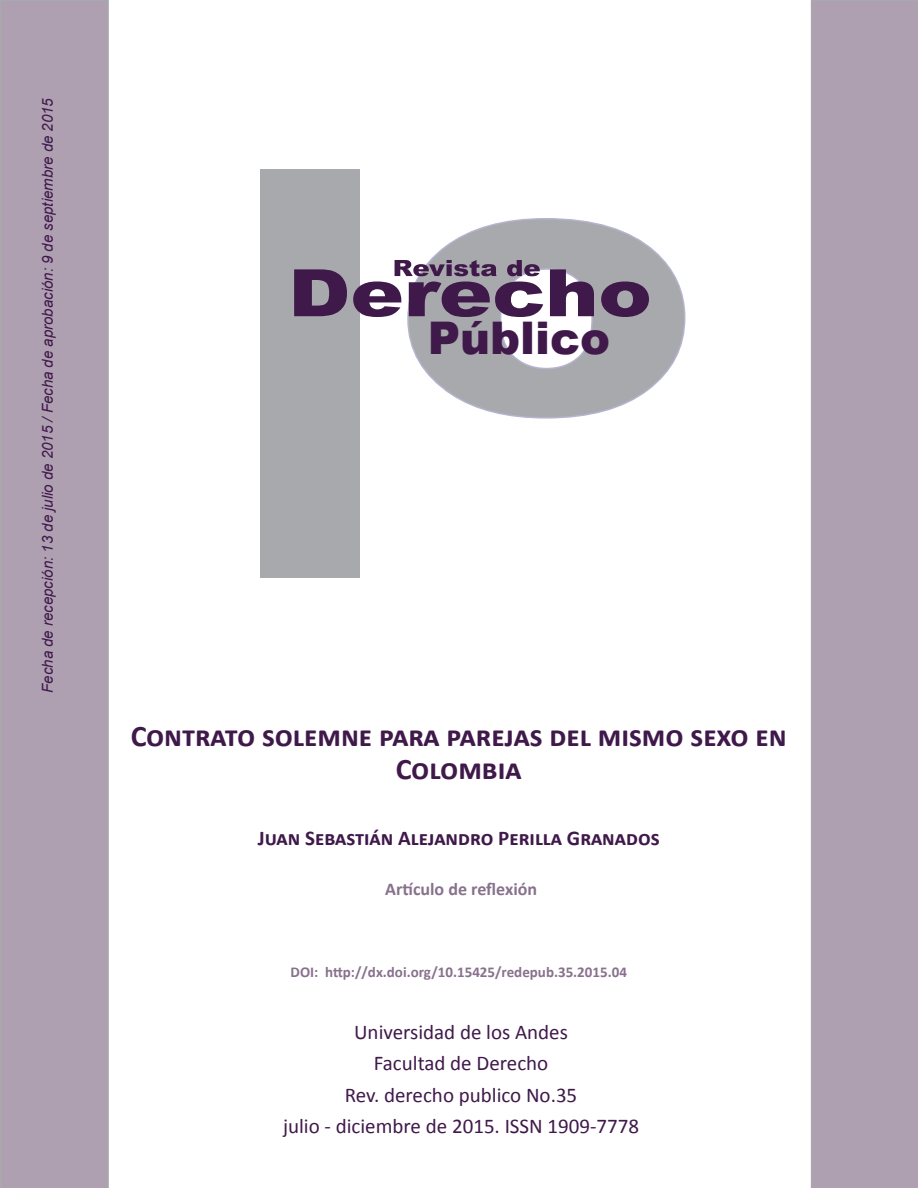
<style>
.page{position:relative;width:918px;height:1188px;background:#fff}
.page>*{position:absolute;margin:0;border:0;box-sizing:border-box;transform-origin:0 0}
.PIE_FINAL{font:900 45px "Arial";color:#40194b}
.T0{font:700 30px/33px "Calibri";color:#40194b;text-align:center}
.AUTOR{font:21px "Calibri";color:#40194b}
.AUTOR-2{font:700 21px "Calibri";color:#40194b}
.AUTOR-3{font:700 18px "Calibri";color:#88718c}
.PIE_FINAL-2{font:italic 15px "Arial";color:#40194b}
.AUTOR-4{font:700 15px "Calibri";color:#88718c}
</style>
<div class="page">
<div style="left:260px;top:169px;width:100px;height:408px;background:#a8a9ad"></div>
<svg style="left:407px;top:218px;width:279px;height:201px"></svg>
<svg style="left:294px;top:260px;width:355px;height:57px"></svg>
<div style="left:0;top:0;width:109px;height:1188px;background:#ae9fb1"></div>
<div style="left:811px;top:0;width:107px;height:1188px;background:#ae9fb1"></div>
<p class="PIE_FINAL-2" style="left:38px;top:693px;width:596px;rotate:-90deg">Fecha de recepción: 13 de julio de 2015 / Fecha de aprobación: 9 de septiembre de 2015</p>
<p class="PIE_FINAL" style="left:428px;top:305px;width:184px">Público</p>
<p class="T0" style="left:131px;top:720px;width:658px">Contrato solemne para parejas del mismo sexo en<br>Colombia</p>
<p class="AUTOR-2" style="left:258px;top:825px;width:403px">Juan Sebastián Alejandro Perilla Granados</p>
<p class="AUTOR-3" style="left:385px;top:877px;width:153px">Artículo de reflexión</p>
<p class="AUTOR-4" style="left:291px;top:963px;width:338px">DOI: http://dx.doi.org/10.15425/redepub.35.2015.04</p>
<p class="AUTOR" style="left:354px;top:1018px;width:215px">Universidad de los Andes</p>
<p class="AUTOR" style="left:374px;top:1050px;width:176px">Facultad de Derecho</p>
<p class="AUTOR" style="left:345px;top:1081px;width:234px">Rev. derecho publico No.35</p>
<p class="AUTOR" style="left:283px;top:1113px;width:358px">julio - diciembre de 2015. ISSN 1909-7778</p>
</div>
